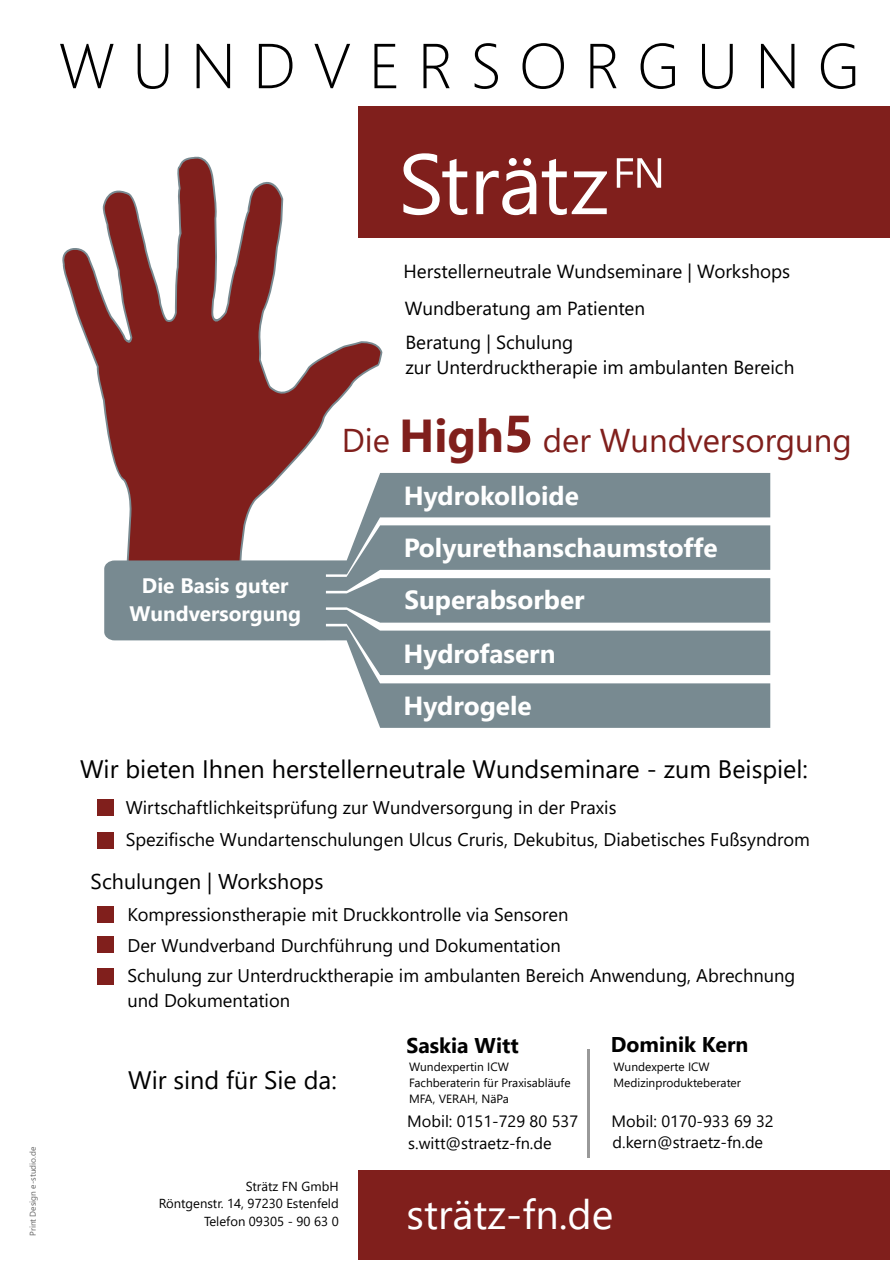
<style>
.page{position:relative;width:893px;height:1263px;background:#fff}
.page>*{position:absolute;margin:0;border:0;box-sizing:border-box;transform-origin:0 0}
.t1{font:41.25px "Segoe UI";color:#fff}
.t2{font:32.85px "Segoe UI";color:#801f1c}
.t3{font:700 26.1px/52.7px "Segoe UI";color:#fff}
.t4{font:25.2px "Segoe UI";color:#000}
.t5{font:21.45px "Segoe UI";color:#000}
.t6{font:700 21.3px "Segoe UI";color:#000}
.t7{font:700 20.85px/27.8px "Segoe UI";color:#fff;text-align:center}
.t8{font:18.9px/34px "Segoe UI";color:#000}
.t9{font:18.3px/24.3px "Segoe UI";color:#000}
.t10{font:16.35px/22px "Segoe UI";color:#000}
.t11{font:13.05px/17.4px "Segoe UI";color:#000;text-align:right}
.t12{font:12px/15.9px "Segoe UI";color:#000}
.t13{font:8.4px "Segoe UI";color:#666}
.s1{font-weight:700;font-size:46.2px}
.s2{font-weight:700;font-size:51.9px}
</style>
<div class="page">
<div style="left:358px;top:106px;width:531px;height:131px;background:#801f1c"></div>
<svg style="left:60px;top:43px;width:795px;height:46px"></svg>
<div style="left:97px;top:799px;width:17px;height:16px;background:#801f1c"></div>
<div style="left:97px;top:832px;width:17px;height:16px;background:#801f1c"></div>
<div style="left:97px;top:906px;width:17px;height:16px;background:#801f1c"></div>
<div style="left:97px;top:936px;width:17px;height:17px;background:#801f1c"></div>
<div style="left:97px;top:968px;width:17px;height:16px;background:#801f1c"></div>
<svg style="left:403px;top:153px;width:258px;height:62px"></svg>
<div style="left:358px;top:1170px;width:531px;height:90px;background:#801f1c"></div>
<hr style="left:588px;top:1049px;width:2px;height:109px;background:#999">
<svg style="left:62px;top:156px;width:320px;height:317px"></svg>
<svg style="left:104px;top:473px;width:666px;height:255px;fill:#788a91"></svg>
<p class="t13" style="left:30px;top:1236px;width:91px;rotate:-90deg">Print Design e-studio.de</p>
<p class="t8" style="left:404px;top:256px;width:388px">Herstellerneutrale Wundseminare | Workshops</p>
<p class="t8" style="left:405px;top:293px;width:242px">Wundberatung am Patienten<br>Beratung | Schulung</p>
<p class="t8" style="left:405px;top:352px;width:390px">zur Unterdrucktherapie im ambulanten Bereich</p>
<p class="t7" style="left:129px;top:574px;width:173px">Die Basis guter<br>Wundversorgung</p>
<h2 class="t2" style="left:342px;top:428px;width:512px">Die <span class="s1">High</span><span class="s2">5</span> der Wundversorgung</h2>
<h3 class="t3" style="left:404px;top:472px;width:315px">Hydrokolloide<br>Polyurethanschaumstoffe<br>Superabsorber<br>Hydrofasern</h3>
<h3 class="t3" style="left:403px;top:682px;width:130px">Hydrogele</h3>
<h3 class="t4" style="left:80px;top:759px;width:729px">Wir bieten Ihnen herstellerneutrale Wundseminare - zum Beispiel:</h3>
<p class="t9" style="left:126px;top:793px;width:686px;line-height:32.2px">Wirtschaftlichkeitsprüfung zur Wundversorgung in der Praxis<br>Spezifische Wundartenschulungen Ulcus Cruris, Dekubitus, Diabetisches Fußsyndrom</p>
<p class="t5" style="left:91px;top:874px;width:234px">Schulungen | Workshops</p>
<p class="t9" style="left:128px;top:901px;width:442px;line-height:31px">Kompressionstherapie mit Druckkontrolle via Sensoren<br>Der Wundverband Durchführung und Dokumentation</p>
<p class="t9" style="left:128px;top:965px;width:669px">Schulung zur Unterdrucktherapie im ambulanten Bereich Anwendung, Abrechnung und Dokumentation</p>
<h3 class="t4" style="left:128px;top:1070px;width:210px">Wir sind für Sie da:</h3>
<p class="t11" style="left:159px;top:1179px;width:181px">Strätz FN GmbH<br>Röntgenstr. 14, 97230 Estenfeld<br>Telefon 09305 - 90 63 0</p>
<p class="t6" style="left:406px;top:1037px;width:114px">Saskia Witt</p>
<p class="t12" style="left:409px;top:1060px;width:163px">Wundexpertin ICW<br>Fachberaterin für Praxisabläufe<br>MFA, VERAH, NäPa</p>
<p class="t10" style="left:407px;top:1111px;width:172px">Mobil: 0151-729 80 537 s.witt@straetz-fn.de</p>
<p class="t6" style="left:611px;top:1037px;width:139px">Dominik Kern</p>
<p class="t12" style="left:613px;top:1060px;width:129px">Wundexperte ICW<br>Medizinprodukteberater</p>
<p class="t10" style="left:612px;top:1111px;width:164px">Mobil: 0170-933 69 32</p>
<p class="t10" style="left:613px;top:1133px;width:152px">d.kern@straetz-fn.de</p>
<h1 class="t1" style="left:407px;top:1199px;width:208px">strätz-fn.de</h1>
</div>
